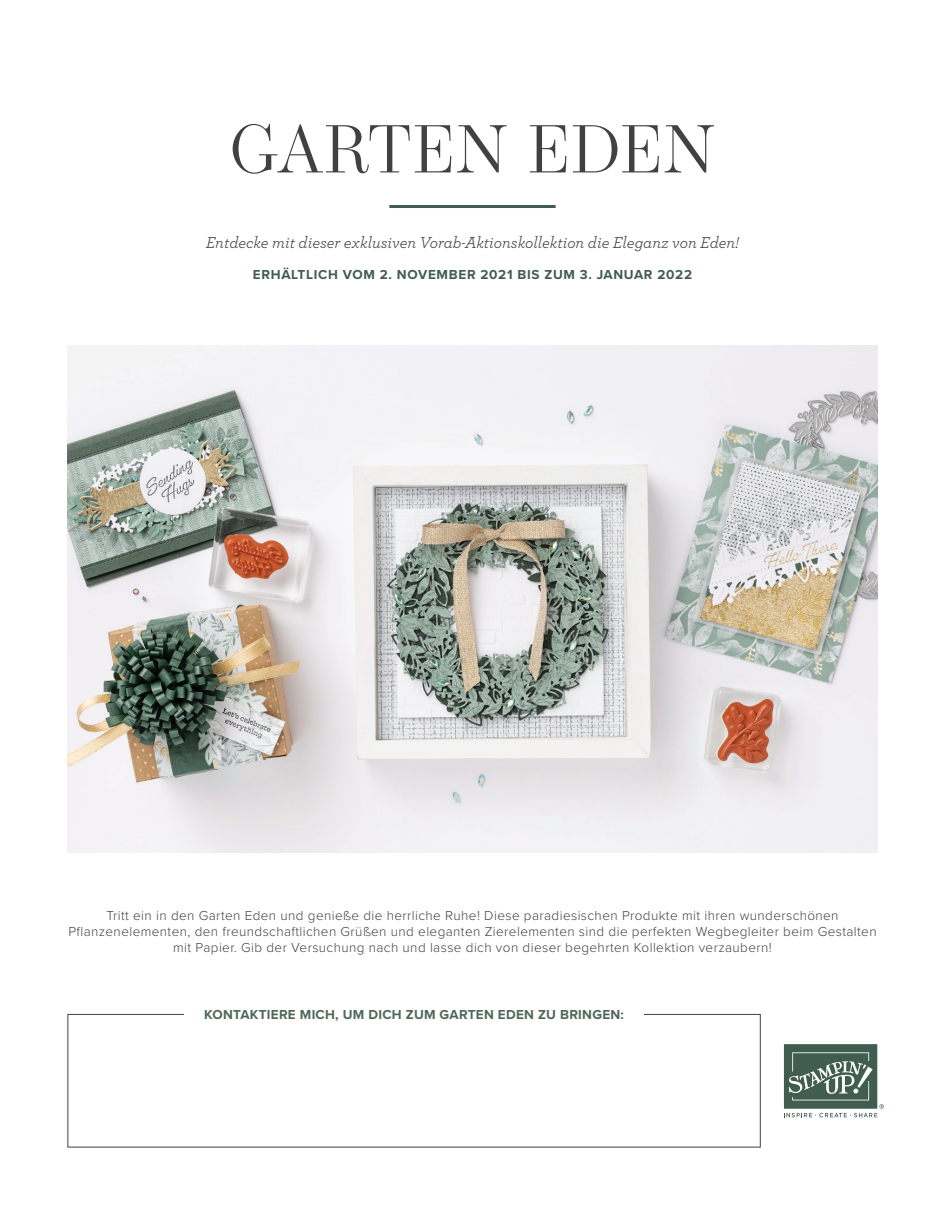
<style>
.page{position:relative;width:945px;height:1215px;background:#fff}
.page>*{position:absolute;margin:0;border:0;box-sizing:border-box;transform-origin:0 0}
.t1{font:300 67.5px "Operetta 12";color:#414142}
.t2{font:italic 16.5px "Archer";color:#414142}
.t3{font:300 13.5px/16.2px "Proxima Nova";letter-spacing:.03em;color:#414142;text-align:center}
.t4{font:700 13.5px "Proxima Nova";letter-spacing:.02em;color:#51675a}
.t5{font:700 13.5px "Proxima Nova";letter-spacing:.05em;color:#415d4f}
</style>
<div class="page">
<svg style="left:784px;top:1044px;width:100px;height:73px"></svg>
<div style="left:68px;top:1014px;width:693px;height:134px;border:1px solid #414142"></div>
<div style="left:184px;top:1009px;width:460px;height:10px;background:#fff"></div>
<hr style="left:389px;top:205px;width:167px;height:3px;background:#415d4f">
<img style="left:68px;top:345px;width:810px;height:508px">
<p class="t1" style="left:229px;top:110px;width:488px">GARTEN EDEN</p>
<p class="t2" style="left:206px;top:231px;width:535px">Entdecke mit dieser exklusiven Vorab-Aktionskollektion die Eleganz von Eden!</p>
<p class="t5" style="left:253px;top:265px;width:441px">ERHÄLTLICH VOM 2. NOVEMBER 2021 BIS ZUM 3. JANUAR 2022</p>
<p class="t3" style="left:68px;top:907px;width:810px">Tritt ein in den Garten Eden und genieße die herrliche Ruhe! Diese paradiesischen Produkte mit ihren wunderschönen<br>Pflanzenelementen, den freundschaftlichen Grüßen und eleganten Zierelementen sind die perfekten Wegbegleiter beim Gestalten mit Papier. Gib der Versuchung nach und lasse dich von dieser begehrten Kollektion verzaubern!</p>
<p class="t4" style="left:204px;top:1005px;width:421px">KONTAKTIERE MICH, UM DICH ZUM GARTEN EDEN ZU BRINGEN:</p>
</div>
